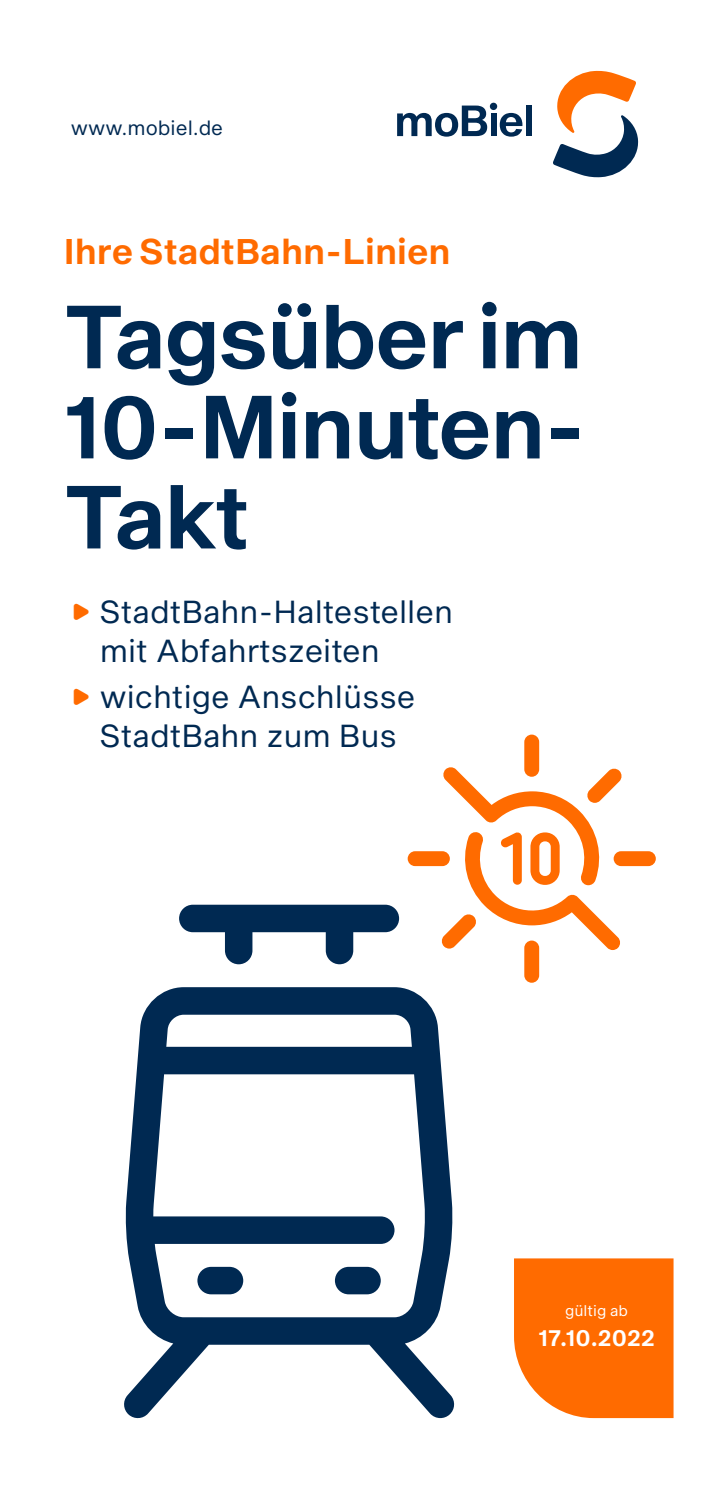
<style>
.page{position:relative;width:709px;height:1489px;background:#fff}
.page>*{position:absolute;margin:0;border:0;box-sizing:border-box;transform-origin:0 0}
.t1{font:87.5px/90px "S Sequel Semi";letter-spacing:-.02em;color:#002952;text-align:justify}
.t2{font:35px "S Sequel Semi";color:#ff6b00}
.t3{font:31.25px/39px "S Sequel";color:#002952}
.t4{font:22.5px "S Sequel Semi";color:#fff}
.t5{font:20px "S Sequel";color:#002952}
.t6{font:15px "S Sequel";color:#fff}
</style>
<div class="page">
<svg style="left:124px;top:904px;width:331px;height:515px"></svg>
<svg style="left:407px;top:734px;width:249px;height:248px"></svg>
<svg style="left:500px;top:832px;width:59px;height:52px"></svg>
<div style="left:514px;top:1258px;width:159px;height:159px;background:#ff6b00"></div>
<svg style="left:397px;top:103px;width:125px;height:34px"></svg>
<div style="left:526px;top:105px;width:6px;height:31px;background:#002952"></div>
<svg style="left:553px;top:71px;width:86px;height:106px"></svg>
<p class="t5" style="left:71px;top:113px;width:154px">www.mobiel.de</p>
<p class="t2" style="left:64px;top:226px;width:388px">Ihre StadtBahn-Linien</p>
<h1 class="t1" style="left:64px;top:296px;width:524px">Tagsüber im 10-Minuten-Takt</h1>
<p class="t3" style="left:100px;top:593px;width:355px">StadtBahn-Haltestellen mit Abfahrtszeiten</p>
<p class="t3" style="left:100px;top:678px;width:317px">wichtige Anschlüsse<br>StadtBahn zum Bus</p>
<p class="t6" style="left:565px;top:1300px;width:64px">gültig ab</p>
<p class="t4" style="left:538px;top:1321px;width:118px">17.10.2022</p>
</div>
